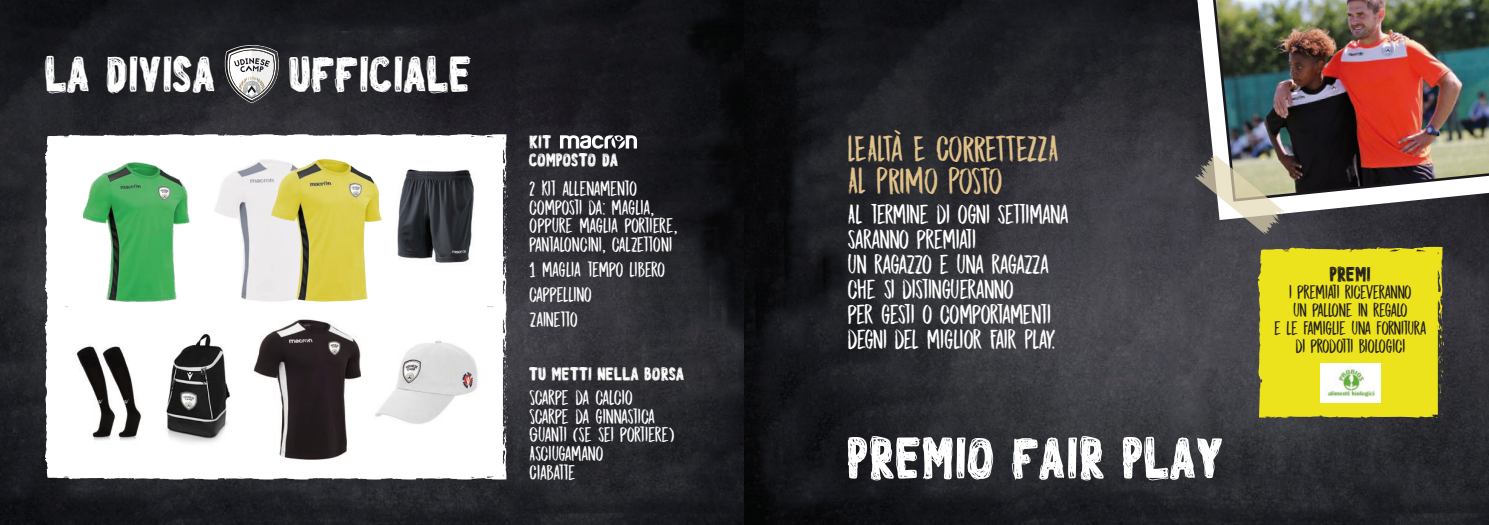
<style>
.page{position:relative;width:1489px;height:525px;background:#fff}
.page>*{position:absolute;margin:0;border:0;box-sizing:border-box;transform-origin:0 0}
.t1{font:56.25px "License Pl 8";color:#fff}
.t2{font:48.5px "License Pl 8";color:#fff}
.t3{font:37.5px/31.2px "DK Midnight Chalker";letter-spacing:-.05em;color:#e0c18a}
.t4{font:27.5px/25px "DK Midnight Chalker";letter-spacing:-.04em;color:#fff}
.t5{font:21.25px/18.8px "DK Midnight Chalker";letter-spacing:-.03em;color:#fff}
.t6{font:19.62px/18.1px "DK Midnight Chalker";letter-spacing:-.04em;color:#1a171c;text-align:center}
.t7{font:19.62px "License Pl 8";letter-spacing:-.01em;color:#1a171c}
.t8{font:17.5px/17.5px "License Pl 8";color:#fff}
</style>
<div class="page">
<img style="left:0;top:0;width:1488px;height:524px">
<svg style="left:44px;top:134px;width:463px;height:345px"></svg>
<svg style="left:560px;top:135px;width:77px;height:14px"></svg>
<svg style="left:215px;top:37px;width:71px;height:66px"></svg>
<img style="left:389px;top:161px;width:90px;height:105px">
<img style="left:247px;top:316px;width:124px;height:147px">
<img style="left:214px;top:158px;width:111px;height:148px">
<img style="left:271px;top:158px;width:110px;height:143px">
<img style="left:155px;top:330px;width:84px;height:125px">
<img style="left:371px;top:338px;width:114px;height:86px">
<img style="left:76px;top:338px;width:25px;height:116px">
<img style="left:101px;top:338px;width:43px;height:116px">
<img style="left:84px;top:158px;width:111px;height:148px">
<svg style="left:1197px;top:0;width:291px;height:220px"></svg>
<img style="left:1215px;top:0;width:273px;height:199px">
<svg style="left:1194px;top:153px;width:90px;height:82px"></svg>
<svg style="left:1256px;top:246px;width:187px;height:172px;fill:#ede31d"></svg>
<div style="left:1320px;top:363px;width:60px;height:40px;background:#fff"></div>
<img style="left:1327px;top:366px;width:48px;height:31px">
<h2 class="t2" style="left:45px;top:51px;width:172px">LA DIVISA</h2>
<h2 class="t2" style="left:289px;top:51px;width:185px">UFFICIALE</h2>
<p class="t8" style="left:529px;top:134px;width:91px">KIT<br>COMPOSTO DA</p>
<p class="t5" style="left:529px;top:179px;width:150px">2 KIT ALLENAMENTO<br>COMPOSTI DA: MAGLIA,<br>OPPURE MAGLIA PORTIERE,<br>PANTALONCINI, CALZETTONI</p>
<p class="t5" style="left:529px;top:257px;width:137px;line-height:25px">1 MAGLIA TEMPO LIBERO<br>CAPPELLINO<br>ZAINETTO</p>
<p class="t8" style="left:529px;top:365px;width:157px">TU METTI NELLA BORSA</p>
<p class="t5" style="left:529px;top:388px;width:147px">SCARPE DA CALCIO<br>SCARPE DA GINNASTICA<br>GUANTI (SE SEI PORTIERE)<br>ASCIUGAMANO<br>CIABATTE</p>
<h3 class="t3" style="left:847px;top:134px;width:213px">LEALTÀ E CORRETTEZZA<br>AL PRIMO POSTO</h3>
<p class="t4" style="left:847px;top:201px;width:223px">AL TERMINE DI OGNI SETTIMANA<br>SARANNO PREMIATI<br>UN RAGAZZO E UNA RAGAZZA<br>CHE SI DISTINGUERANNO<br>PER GESTI O COMPORTAMENTI<br>DEGNI DEL MIGLIOR FAIR PLAY.</p>
<h1 class="t1" style="left:847px;top:432px;width:378px">PREMIO FAIR PLAY</h1>
<p class="t7" style="left:1329px;top:264px;width:43px">PREMI</p>
<p class="t6" style="left:1274px;top:283px;width:154px">I PREMIATI RICEVERANNO<br>UN PALLONE IN REGALO<br>E LE FAMIGLIE UNA FORNITURA<br>DI PRODOTTI BIOLOGICI</p>
</div>
